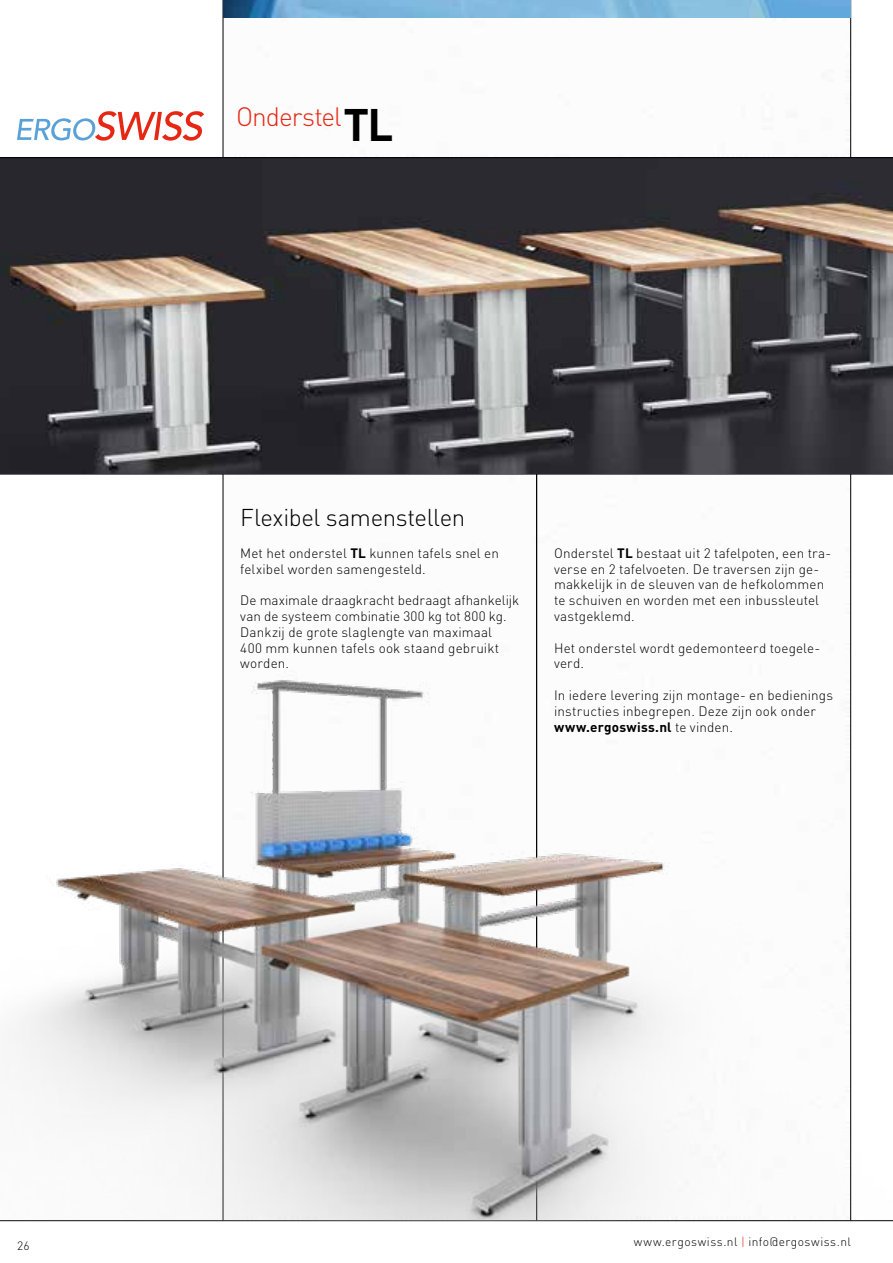
<style>
.page{position:relative;width:893px;height:1263px;background:#fff}
.page>*{position:absolute;margin:0;border:0;box-sizing:border-box;transform-origin:0 0}
.t1{font:300 26.25px "DIN Pro";letter-spacing:-.035em;color:#e52713}
.t2{font:300 24px "DIN Pro";letter-spacing:-.02em;color:#000}
.t3{font:300 13.5px/15.8px "DIN Pro";letter-spacing:.01em;color:#000}
.t4{font:300 12px "DIN Pro";letter-spacing:.035em;color:#000}
.s1{font-weight:700;font-size:45px;color:#000}
.s2{font-weight:700}
.s3{color:#e52713}
</style>
<div class="page">
<img style="left:224px;top:17px;width:626px;height:123px">
<hr style="left:850px;top:0;width:1px;height:1220px;background:#000">
<hr style="left:0;top:1220px;width:893px;height:1px;background:#000">
<hr style="left:223px;top:0;width:1px;height:1220px;background:#000">
<img style="left:223px;top:0;width:627px;height:17px">
<svg style="left:17px;top:111px;width:187px;height:30px"></svg>
<hr style="left:0;top:474px;width:893px;height:1px;background:#000">
<hr style="left:536px;top:474px;width:1px;height:746px;background:#000">
<img style="left:15px;top:670px;width:837px;height:550px">
<img style="left:0;top:158px;width:893px;height:315px">
<hr style="left:0;top:157px;width:893px;height:1px;background:#000">
<p class="t4" style="left:17px;top:1236px;width:14px">26</p>
<h1 class="t1" style="left:236px;top:96px;width:159px">Onderstel<span class="s1">TL</span></h1>
<h2 class="t2" style="left:240px;top:499px;width:226px">Flexibel samenstellen</h2>
<p class="t3" style="left:240px;top:544px;width:260px">Met het onderstel <span class="s2">TL</span> kunnen tafels snel en felxibel worden samengesteld.</p>
<p class="t3" style="left:240px;top:591px;width:281px">De maximale draagkracht bedraagt afhankelijk van de systeem combinatie 300 kg tot 800 kg.<br>Dankzij de grote slaglengte van maximaal<br>400 mm kunnen tafels ook staand gebruikt worden.</p>
<p class="t3" style="left:554px;top:544px;width:279px">Onderstel <span class="s2">TL</span> bestaat uit 2 tafelpoten, een tra&shy;verse en 2 tafelvoeten. De traversen zijn ge&shy;makkelijk in de sleuven van de hefkolommen te schuiven en worden met een inbussleutel vastgeklemd.</p>
<p class="t3" style="left:554px;top:639px;width:268px">Het onderstel wordt gedemonteerd toegele&shy;verd.</p>
<p class="t3" style="left:554px;top:686px;width:280px">In iedere levering zijn montage- en bedienings instructies inbegrepen. Deze zijn ook onder <span class="s2">www.ergoswiss.nl</span> te vinden.</p>
<p class="t4" style="left:634px;top:1232px;width:219px">www.ergoswiss.nl <span class="s3">|</span> info@ergoswiss.nl</p>
</div>
